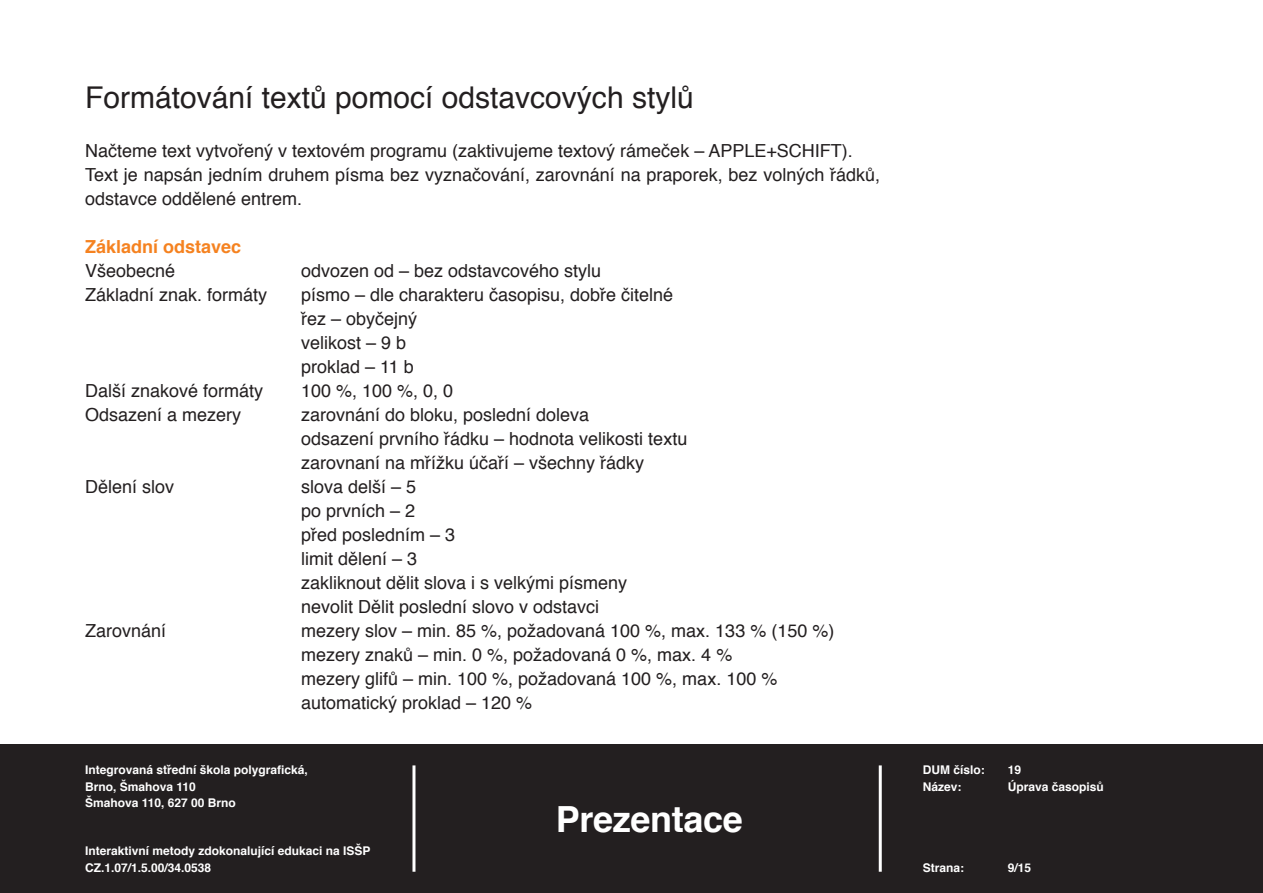
<style>
.page{position:relative;width:1263px;height:893px;background:#fff}
.page>*{position:absolute;margin:0;border:0;box-sizing:border-box;transform-origin:0 0}
.t1{font:700 36px "Helvetica";letter-spacing:-.01em;color:#fff}
.t2{font:30px "Helvetica";color:#231f20}
.t3{font:18px/24px "Helvetica";color:#231f20}
.t4{font:700 18px "Helvetica";color:#f58220}
.t5{font:700 12px/16.5px "Helvetica";color:#fff}
</style>
<div class="page">
<div style="left:0;top:744px;width:1263px;height:149px;background:#231f20"></div>
<hr style="left:412px;top:765px;width:3px;height:107px;background:#fff">
<hr style="left:879px;top:765px;width:3px;height:107px;background:#fff">
<h2 class="t2" style="left:85px;top:84px;width:610px">Formátování textů pomocí odstavcových stylů</h2>
<p class="t3" style="left:85px;top:140px;width:797px">Načteme text vytvořený v textovém programu (zaktivujeme textový rámeček – APPLE+SCHIFT).<br>Text je napsán jedním druhem písma bez vyznačování, zarovnání na praporek, bez volných řádků, odstavce oddělené entrem.</p>
<p class="t4" style="left:85px;top:239px;width:158px">Základní odstavec</p>
<p class="t3" style="left:85px;top:260px;width:92px">Všeobecné</p>
<p class="t3" style="left:301px;top:260px;width:302px">odvozen od – bez odstavcového stylu</p>
<p class="t3" style="left:85px;top:284px;width:184px">Základní znak. formáty</p>
<p class="t3" style="left:301px;top:284px;width:374px">písmo – dle charakteru časopisu, dobře čitelné řez – obyčejný<br>velikost – 9 b<br>proklad – 11 b</p>
<p class="t3" style="left:85px;top:380px;width:180px">Další znakové formáty</p>
<p class="t3" style="left:301px;top:380px;width:154px">100 %, 100 %, 0, 0</p>
<p class="t3" style="left:85px;top:404px;width:158px">Odsazení a mezery</p>
<p class="t3" style="left:301px;top:404px;width:388px">zarovnání do bloku, poslední doleva<br>odsazení prvního řádku – hodnota velikosti textu zarovnaní na mřížku účaří – všechny řádky</p>
<p class="t3" style="left:85px;top:476px;width:91px">Dělení slov</p>
<p class="t3" style="left:301px;top:476px;width:328px">slova delší – 5<br>po prvních – 2<br>před posledním – 3<br>limit dělení – 3<br>zakliknout dělit slova i s velkými písmeny nevolit Dělit poslední slovo v odstavci</p>
<p class="t3" style="left:85px;top:620px;width:83px">Zarovnání</p>
<p class="t3" style="left:301px;top:620px;width:535px">mezery slov – min. 85 %, požadovaná 100 %, max. 133 % (150 %) mezery znaků – min. 0 %, požadovaná 0 %, max. 4 %<br>mezery glifů – min. 100 %, požadovaná 100 %, max. 100 % automatický proklad – 120 %</p>
<p class="t5" style="left:85px;top:763px;width:224px">Integrovaná střední škola polygrafická,<br>Brno, Šmahova 110<br>Šmahova 110, 627 00 Brno</p>
<p class="t5" style="left:85px;top:844px;width:287px">Interaktivní metody zdokonalující edukaci na ISŠP<br>CZ.1.07/1.5.00/34.0538</p>
<h1 class="t1" style="left:556px;top:804px;width:189px">Prezentace</h1>
<p class="t5" style="left:923px;top:763px;width:64px">DUM číslo:</p>
<p class="t5" style="left:1008px;top:763px;width:15px">19</p>
<p class="t5" style="left:923px;top:779px;width:40px">Název:</p>
<p class="t5" style="left:1008px;top:779px;width:98px">Úprava časopisů</p>
<p class="t5" style="left:923px;top:860px;width:43px">Strana:</p>
<p class="t5" style="left:1008px;top:860px;width:25px">9/15</p>
</div>
